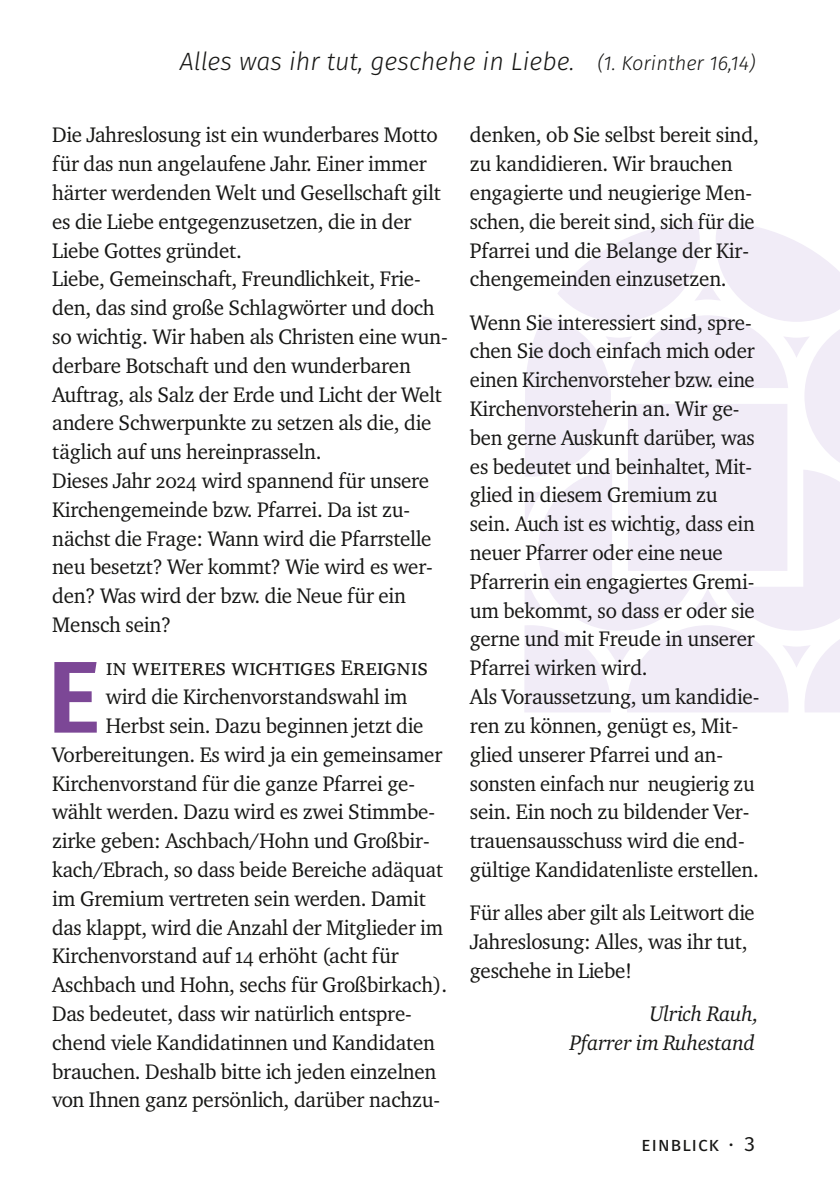
<style>
.page{position:relative;width:840px;height:1191px;background:#fff}
.page>*{position:absolute;margin:0;border:0;box-sizing:border-box;transform-origin:0 0}
.t1{font:102px ".F0 x 558 ce 9 ed 8 a 68";color:#7c4796}
.t2{font:25px ".F0 x 558 cea 167258";color:#171715}
.t3{font:21.6px/28.8px "X Charter";letter-spacing:-.01em;color:#171715}
.t4{font:21.6px/28.8px "X Charter";letter-spacing:-.01em;color:#171715;scale:.95 1}
.t5{font:21.6px "X Charter";letter-spacing:-.01em;color:#171715;scale:.96 1}
.t6{font:italic 21.6px/28.8px "X Charter";letter-spacing:-.01em;color:#171715;text-align:right}
.t7{font:20px ".F0 x 558 ce 9 d 21050";color:#171715}
.t8{font:19.6px ".F0 x 558 ce 9 d 21050";color:#171715}
.s1{font-size:20px}
</style>
<div class="page">
<svg style="left:524px;top:221px;width:315px;height:491px;fill:#f1ecf7"></svg>
<p class="t2" style="left:180px;top:44px;width:577px">Alles was ihr tut, geschehe in Liebe. <span class="s1">(1. Korinther 16,14)</span></p>
<p class="t3" style="left:52px;top:119px;width:397px">Die Jahreslosung ist ein wunderbares Motto für das nun angelaufene Jahr. Einer immer härter werdenden Welt und Gesellschaft gilt es die Liebe entgegenzusetzen, die in der Liebe Gottes gründet.<br>Liebe, Gemeinschaft, Freundlichkeit, Frie‐ den, das sind große Schlagwörter und doch so wichtig. Wir haben als Christen eine wun‐ derbare Botschaft und den wunderbaren Auftrag, als Salz der Erde und Licht der Welt andere Schwerpunkte zu setzen als die, die täglich auf uns hereinprasseln.<br>Dieses Jahr 2024 wird spannend für unsere Kirchengemeinde bzw. Pfarrei. Da ist zu‐ nächst die Frage: Wann wird die Pfarrstelle neu besetzt? Wer kommt? Wie wird es wer‐ den? Was wird der bzw. die Neue für ein Mensch sein?</p>
<p class="t3" style="left:106px;top:652px;width:323px">in weiteres wichtiges Ereignis</p>
<p class="t3" style="left:106px;top:681px;width:303px">wird die Kirchenvorstandswahl im</p>
<p class="t3" style="left:106px;top:710px;width:319px">Herbst sein. Dazu beginnen jetzt die</p>
<p class="t3" style="left:52px;top:738px;width:391px">Vorbereitungen. Es wird ja ein gemeinsamer</p>
<p class="t3" style="left:52px;top:767px;width:364px">Kirchenvorstand für die ganze Pfarrei ge‐</p>
<p class="t3" style="left:52px;top:796px;width:384px">wählt werden. Dazu wird es zwei Stimmbe‐</p>
<p class="t3" style="left:52px;top:825px;width:379px">zirke geben: Aschbach/Hohn und Großbir‐</p>
<p class="t4" style="left:52px;top:854px;width:412px">kach/Ebrach, so dass beide Bereiche adäquat</p>
<p class="t3" style="left:52px;top:882px;width:375px">im Gremium vertreten sein werden. Damit</p>
<p class="t4" style="left:52px;top:911px;width:412px">das klappt, wird die Anzahl der Mitglieder im</p>
<p class="t3" style="left:52px;top:940px;width:348px">Kirchenvorstand auf 14 erhöht (acht für</p>
<p class="t5" style="left:52px;top:966px;width:412px">Aschbach und Hohn, sechs für Großbirkach).</p>
<p class="t3" style="left:52px;top:998px;width:361px">Das bedeutet, dass wir natürlich entspre‐</p>
<p class="t3" style="left:52px;top:1026px;width:384px">chend viele Kandidatinnen und Kandidaten</p>
<p class="t3" style="left:52px;top:1055px;width:385px">brauchen. Deshalb bitte ich jeden einzelnen</p>
<p class="t3" style="left:52px;top:1084px;width:389px">von Ihnen ganz persönlich, darüber nachzu‐</p>
<h1 class="t1" style="left:47px;top:625px;width:55px">E</h1>
<p class="t3" style="left:469px;top:119px;width:290px">denken, ob Sie selbst bereit sind, zu kandidieren. Wir brauchen engagierte und neugierige Men‐ schen, die bereit sind, sich für die<br>Pfarrei und die Belange der Kir‐ chengemeinden einzusetzen.</p>
<p class="t3" style="left:469px;top:306px;width:291px">Wenn Sie interessiert sind, spre‐ chen Sie doch einfach mich oder einen Kirchenvorsteher bzw. eine<br>Kirchenvorsteherin an. Wir ge‐ ben gerne Auskunft darüber, was es bedeutet und beinhaltet, Mit‐ glied in diesem Gremium zu sein. Auch ist es wichtig, dass ein neuer Pfarrer oder eine neue<br>Pfarrerin ein engagiertes Gremi‐ um bekommt, so dass er oder sie gerne und mit Freude in unserer<br>Pfarrei wirken wird.<br>Als Voraussetzung, um kandidie‐ ren zu können, genügt es, Mit‐ glied unserer Pfarrei und an‐ sonsten einfach nur neugierig zu sein. Ein noch zu bildender Ver‐ trauensausschuss wird die end‐ gültige Kandidatenliste erstellen.</p>
<p class="t4" style="left:469px;top:897px;width:301px">Für alles aber gilt als Leitwort die<br>Jahreslosung: Alles, was ihr tut, geschehe in Liebe!</p>
<p class="t6" style="left:569px;top:998px;width:190px">Ulrich Rauh,<br>Pfarrer im Ruhestand</p>
<p class="t8" style="left:641px;top:1130px;width:79px">einblick</p>
<p class="t7" style="left:728px;top:1129px;width:28px">· 3</p>
</div>
